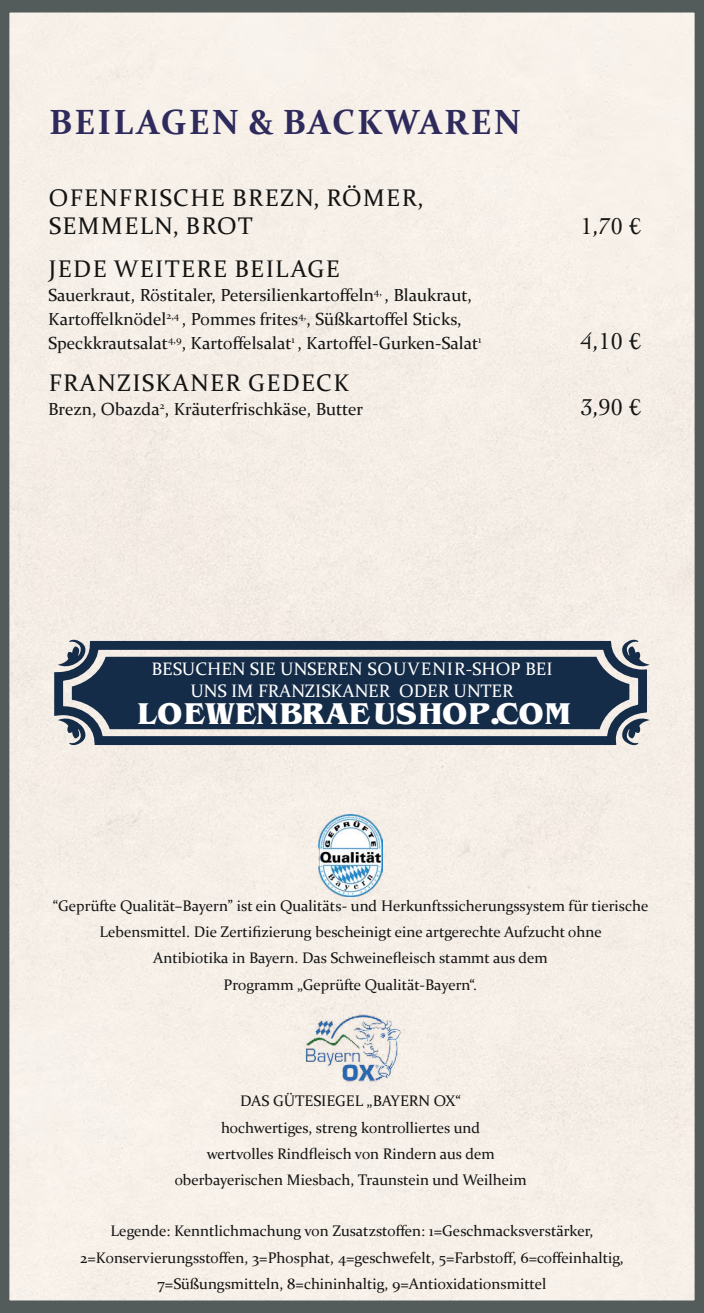
<style>
.page{position:relative;width:704px;height:1313px;background:#fff}
.page>*{position:absolute;margin:0;border:0;box-sizing:border-box;transform-origin:0 0}
.t1{font:700 35px "Constantia";letter-spacing:.06em;color:#2e2a5c}
.t2{font:700 31.5px "Benguiat Pro ITC";color:#fff}
.t3{font:24.06px/28.4px "Constantia";letter-spacing:.06em;color:#141413}
.t4{font:24.06px "Cochin";color:#141413}
.t5{font:18px/21.6px "Constantia";color:#fff;text-align:center}
.t6{font:17.5px/24.1px "Constantia";color:#141413}
.t7{font:15.31px/26.2px "Constantia";color:#141413;text-align:center}
</style>
<div class="page">
<div style="left:0;top:0;width:703px;height:1312px;background:#f6efe8"></div>
<img style="left:299px;top:1009px;width:106px;height:77px">
<img style="left:318px;top:814px;width:64px;height:82px">
<svg style="left:50px;top:636px;width:601px;height:113px;background:#9499a1"></svg>
<div style="left:72px;top:657px;width:557px;height:72px;background:#152c48"></div>
<svg style="left:58px;top:639px;width:28px;height:28px"></svg>
<svg style="left:621px;top:718px;width:28px;height:27px"></svg>
<svg style="left:621px;top:639px;width:28px;height:28px"></svg>
<h1 class="t1" style="left:49px;top:108px;width:472px">BEILAGEN &amp; BACKWAREN</h1>
<h3 class="t3" style="left:49px;top:186px;width:376px">OFENFRISCHE BREZN, RÖMER,<br>SEMMELN, BROT</h3>
<h3 class="t3" style="left:49px;top:257px;width:292px">JEDE WEITERE BEILAGE</h3>
<p class="t6" style="left:48px;top:285px;width:434px">Sauerkraut, Röstitaler, Petersilienkartoffeln<sup>4,</sup> , Blaukraut,<br>Kartoffelknödel<sup>2,4</sup> , Pommes frites<sup>4,</sup>, Süßkartoffel Sticks,<br>Speckkrautsalat<sup>4,9</sup>, Kartoffelsalat<sup>1</sup> , Kartoffel-Gurken-Salat<sup>1</sup></p>
<h3 class="t4" style="left:580px;top:213px;width:62px">1,70 €</h3>
<h3 class="t4" style="left:580px;top:328px;width:62px">4,10 €</h3>
<h3 class="t3" style="left:49px;top:371px;width:301px">FRANZISKANER GEDECK</h3>
<p class="t6" style="left:48px;top:399px;width:316px">Brezn, Obazda<sup>2</sup>, Kräuterfrischkäse, Butter</p>
<h3 class="t4" style="left:580px;top:393px;width:62px">3,90 €</h3>
<p class="t5" style="left:151px;top:659px;width:402px">BESUCHEN SIE UNSEREN SOUVENIR-SHOP BEI<br>UNS IM FRANZISKANER ODER UNTER</p>
<h2 class="t2" style="left:138px;top:694px;width:433px">LOEWENBRAEUSHOP.COM</h2>
<p class="t7" style="left:53px;top:894px;width:596px">“Geprüfte Qualität–Bayern” ist ein Qualitäts- und Herkunftssicherungssystem für tierische Lebensmittel. Die Zertifizierung bescheinigt eine artgerechte Aufzucht ohne<br>Antibiotika in Bayern. Das Schweinefleisch stammt aus dem<br>Programm „Geprüfte Qualität-Bayern“.</p>
<p class="t7" style="left:174px;top:1089px;width:353px">DAS GÜTESIEGEL „BAYERN OX“<br>hochwertiges, streng kontrolliertes und<br>wertvolles Rindfleisch von Rindern aus dem oberbayerischen Miesbach, Traunstein und Weilheim</p>
<p class="t7" style="left:80px;top:1219px;width:545px">Legende: Kenntlichmachung von Zusatzstoffen: 1=Geschmacksverstärker,<br>2=Konservierungsstoffen, 3=Phosphat, 4=geschwefelt, 5=Farbstoff, 6=coffeinhaltig,<br>7=Süßungsmitteln, 8=chininhaltig, 9=Antioxidationsmittel</p>
</div>
